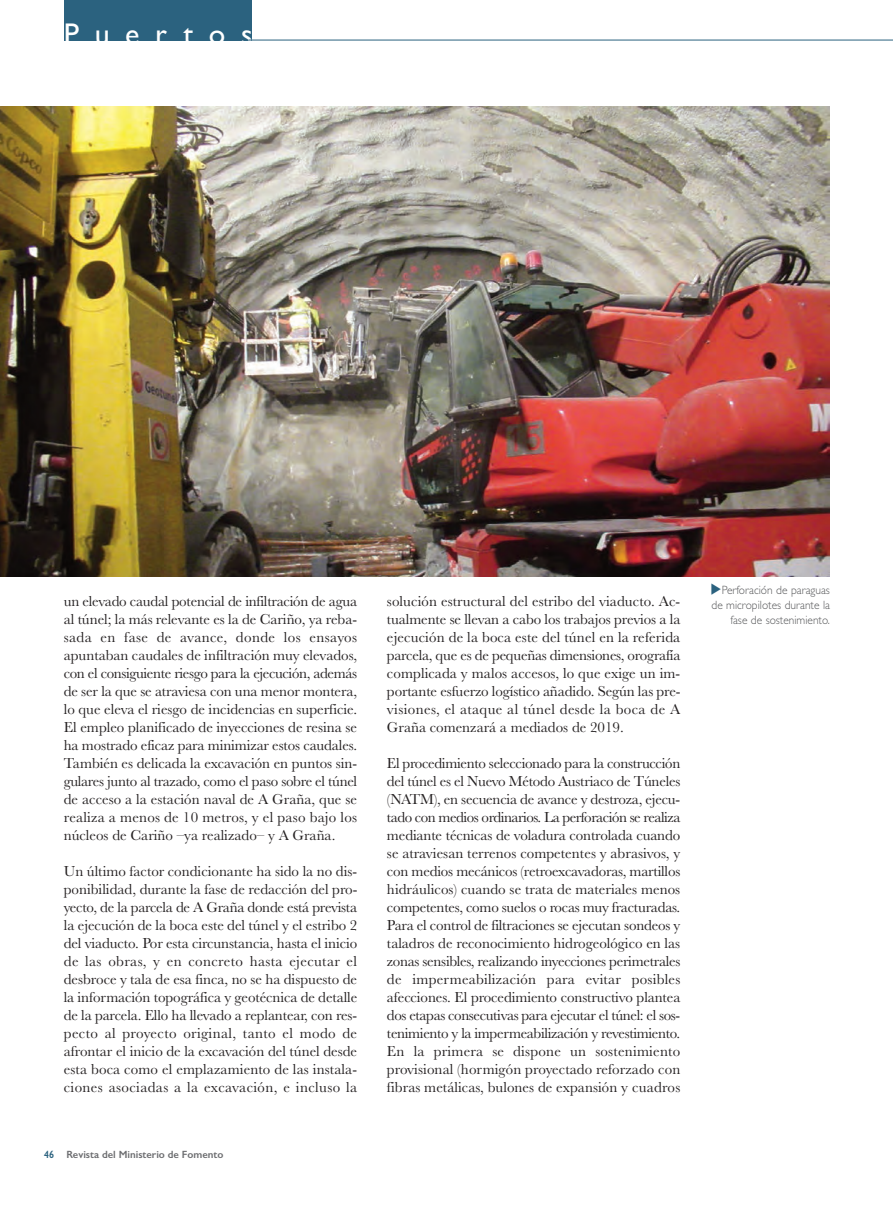
<style>
.page{position:relative;width:893px;height:1212px;background:#fff}
.page>*{position:absolute;margin:0;border:0;box-sizing:border-box;transform-origin:0 0}
.t1{font:30px "Gill Sans";letter-spacing:.52em;color:#fff}
.t2{font:15px/18px "Baskerville";letter-spacing:.005em;color:#231f20;text-align:justify}
.t3{font:300 12px/15px "Gill Sans";color:#57585a;text-align:right;scale:.95 1}
.t4{font:600 10.5px "Gill Sans";color:#6c6d70}
.s1{color:#2b627f}
</style>
<div class="page">
<div style="left:64px;top:0;width:188px;height:41px;background:#2b627f"></div>
<hr style="left:249px;top:40px;width:644px;height:1px;background:#2b627f">
<img style="left:0;top:106px;width:830px;height:471px">
<h1 class="t1" style="left:64px;top:16px;width:190px">Puertos</h1>
<p class="t2" style="left:64px;top:592px;width:295px">un elevado caudal potencial de infiltración de agua al túnel; la más relevante es la de Cariño, ya reba&shy;sada en fase de avance, donde los ensayos apuntaban caudales de infiltración muy elevados, con el consiguiente riesgo para la ejecución, además de ser la que se atraviesa con una menor montera, lo que eleva el riesgo de incidencias en superficie.<br>El empleo planificado de inyecciones de resina se ha mostrado eficaz para minimizar estos caudales.<br>También es delicada la excavación en puntos sin&shy;gulares junto al trazado, como el paso sobre el túnel de acceso a la estación naval de A Graña, que se realiza a menos de 10 metros, y el paso bajo los núcleos de Cariño –ya realizado– y A Graña.</p>
<p class="t2" style="left:64px;top:862px;width:295px">Un último factor condicionante ha sido la no dis&shy;ponibilidad, durante la fase de redacción del pro&shy;yecto, de la parcela de A Graña donde está prevista la ejecución de la boca este del túnel y el estribo 2 del viaducto. Por esta circunstancia, hasta el inicio de las obras, y en concreto hasta ejecutar el desbroce y tala de esa finca, no se ha dispuesto de la información topográfica y geotécnica de detalle de la parcela. Ello ha llevado a replantear, con res&shy;pecto al proyecto original, tanto el modo de afrontar el inicio de la excavación del túnel desde esta boca como el emplazamiento de las instala&shy;ciones asociadas a la excavación, e incluso la</p>
<p class="t4" style="left:44px;top:1149px;width:181px"><span class="s1">46</span> Revista del Ministerio de Fomento</p>
<p class="t2" style="left:387px;top:592px;width:295px">solución estructural del estribo del viaducto. Ac&shy;tualmente se llevan a cabo los trabajos previos a la ejecución de la boca este del túnel en la referida parcela, que es de pequeñas dimensiones, orografía complicada y malos accesos, lo que exige un im&shy;portante esfuerzo logístico añadido. Según las pre&shy;visiones, el ataque al túnel desde la boca de A Graña comenzará a mediados de 2019.</p>
<p class="t2" style="left:387px;top:754px;width:295px">El procedimiento seleccionado para la construcción del túnel es el Nuevo Método Austriaco de Túneles (NATM), en secuencia de avance y destroza, ejecu&shy;tado con medios ordinarios. La perforación se realiza mediante técnicas de voladura controlada cuando se atraviesan terrenos competentes y abrasivos, y con medios mecánicos (retroexcavadoras, martillos hidráulicos) cuando se trata de materiales menos competentes, como suelos o rocas muy fracturadas.<br>Para el control de filtraciones se ejecutan sondeos y taladros de reconocimiento hidrogeológico en las zonas sensibles, realizando inyecciones perimetrales de impermeabilización para evitar posibles afecciones. El procedimiento constructivo plantea dos etapas consecutivas para ejecutar el túnel: el sos&shy;tenimiento y la impermeabilización y revestimiento.<br>En la primera se dispone un sostenimiento provisional (hormigón proyectado reforzado con fibras metálicas, bulones de expansión y cuadros</p>
<p class="t3" style="left:710px;top:582px;width:127px"><span class="s1">◆</span>Perforación de paraguas de micropilotes durante la fase de sostenimiento.</p>
</div>
